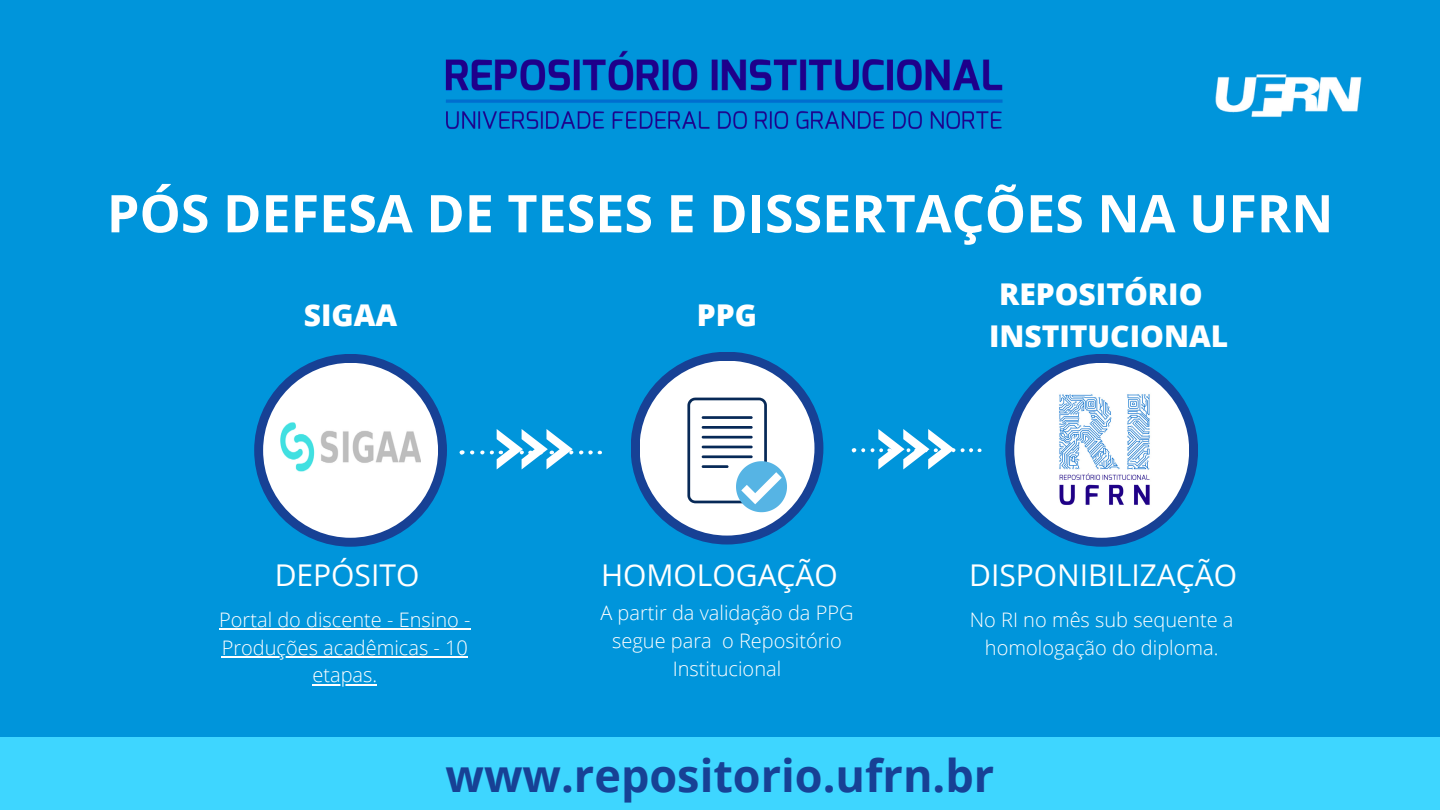
<style>
.page{position:relative;width:1440px;height:810px;background:#fff}
.page>*{position:absolute;margin:0;border:0;box-sizing:border-box;transform-origin:0 0}
.t1{font:700 52px "Open Sans";color:#fff}
.t2{font:700 45px "Open Sans";color:#174195}
.t3{font:30px "Open Sans";color:#fff}
.t4{font:800 30px/42px "Open Sans";color:#fff;text-align:center}
.t5{font:300 20px/27.8px "Open Sans";color:#fff;text-align:center}
</style>
<div class="page">
<div style="left:0;top:0;width:1440px;height:180px;background:#0095db"></div>
<img style="left:442px;top:44px;width:573px;height:106px">
<div style="left:0;top:180px;width:1440px;height:557px;background:#0095db"></div>
<div style="left:0;top:737px;width:1440px;height:73px;background:#3ed6ff"></div>
<svg style="left:852px;top:448px;width:13px;height:4px"></svg>
<svg style="left:961px;top:448px;width:21px;height:4px"></svg>
<svg style="left:871px;top:429px;width:84px;height:40px"></svg>
<svg style="left:459px;top:450px;width:15px;height:5px"></svg>
<svg style="left:579px;top:450px;width:23px;height:5px"></svg>
<svg style="left:480px;top:429px;width:93px;height:40px"></svg>
<div style="left:254px;top:354px;width:193px;height:193px;background:#174195;border-radius:50%"></div>
<div style="left:263px;top:363px;width:175px;height:175px;background:#fff;border-radius:50%"></div>
<img style="left:281px;top:422px;width:140px;height:50px">
<div style="left:1005px;top:354px;width:193px;height:193px;background:#174195;border-radius:50%"></div>
<div style="left:1014px;top:363px;width:175px;height:175px;background:#fff;border-radius:50%"></div>
<img style="left:1059px;top:394px;width:91px;height:111px">
<div style="left:631px;top:352px;width:192px;height:193px;background:#174195;border-radius:50%"></div>
<div style="left:640px;top:361px;width:174px;height:175px;background:#fff;border-radius:50%"></div>
<hr style="left:219px;top:628px;width:251px;height:2px;background:#fff">
<hr style="left:222px;top:656px;width:246px;height:2px;background:#fff">
<hr style="left:312px;top:684px;width:65px;height:1px;background:#fff">
<svg style="left:687px;top:398px;width:100px;height:114px"></svg>
<p class="t1" style="left:107px;top:177px;width:1228px">PÓS DEFESA DE TESES E DISSERTAÇÕES NA UFRN</p>
<p class="t4" style="left:304px;top:294px;width:95px">SIGAA</p>
<p class="t4" style="left:697px;top:294px;width:62px">PPG</p>
<p class="t4" style="left:989px;top:273px;width:241px">REPOSITÓRIO<br>INSTITUCIONAL</p>
<p class="t3" style="left:275px;top:554px;width:146px">DEPÓSITO</p>
<p class="t3" style="left:601px;top:554px;width:238px">HOMOLOGAÇÃO</p>
<p class="t3" style="left:969px;top:554px;width:269px">DISPONIBILIZAÇÃO</p>
<p class="t5" style="left:219px;top:605px;width:253px">Portal do discente - Ensino -<br>Produções acadêmicas - 10 etapas.</p>
<p class="t5" style="left:970px;top:605px;width:265px">No RI no mês sub sequente a homologação do diploma.</p>
<p class="t5" style="left:600px;top:599px;width:255px">A partir da validação da PPG segue para o Repositório<br>Institucional</p>
<p class="t2" style="left:446px;top:744px;width:550px">www.repositorio.ufrn.br</p>
</div>
